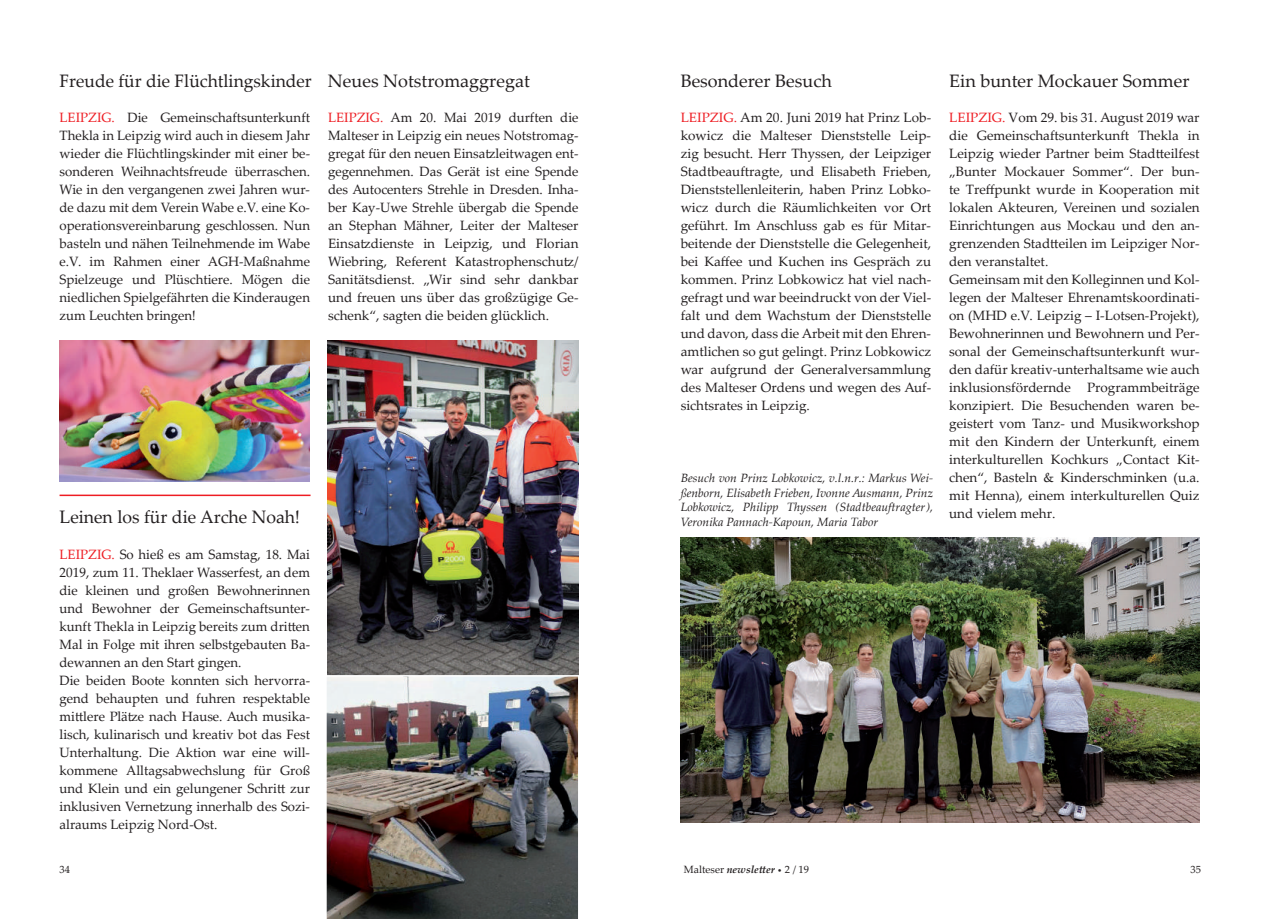
<style>
.page{position:relative;width:1272px;height:919px;background:#fff}
.page>*{position:absolute;margin:0;border:0;box-sizing:border-box;transform-origin:0 0}
.t1{font:18px "Palatino Linotype";color:#231f20}
.t2{font:13.5px/18px "Palatino Linotype";color:#231f20;text-align:justify}
.t3{font:italic 12px/14.4px "Palatino Linotype";color:#231f20;text-align:justify}
.t4{font:10.5px "Palatino Linotype";color:#231f20}
.s1{color:#ee1d23}
.s2{font-weight:700;font-style:italic}
.s3{font-size:7.5px}
</style>
<div class="page">
<img style="left:327px;top:340px;width:251px;height:334px">
<img style="left:60px;top:340px;width:250px;height:142px">
<img style="left:326px;top:674px;width:253px;height:244px">
<hr style="left:60px;top:494px;width:250px;height:2px;background:#ee1d23">
<img style="left:680px;top:538px;width:519px;height:284px">
<h1 class="t1" style="left:60px;top:68px;width:472px">Freude für die Flüchtlingskinder Neues Notstromaggregat</h1>
<h1 class="t1" style="left:680px;top:68px;width:153px">Besonderer Besuch</h1>
<p class="t2" style="left:680px;top:107px;width:252px"><span class="s1">LEIPZIG.</span> Am 20. Juni 2019 hat Prinz Lob&shy;kowicz die Malteser Dienststelle Leip&shy;zig besucht. Herr Thyssen, der Leipziger Stadtbeauftragte, und Elisabeth Frieben, Dienststellenleiterin, haben Prinz Lobko&shy;wicz durch die Räumlichkeiten vor Ort geführt. Im Anschluss gab es für Mitar&shy;beitende der Dienststelle die Gelegenheit, bei Kaffee und Kuchen ins Gespräch zu kommen. Prinz Lobkowicz hat viel nach&shy;gefragt und war beeindruckt von der Viel&shy;falt und dem Wachstum der Dienststelle und davon, dass die Arbeit mit den Ehren&shy;amtlichen so gut gelingt. Prinz Lobkowicz war aufgrund der Generalversammlung des Malteser Ordens und wegen des Auf&shy;sichtsrates in Leipzig.</p>
<p class="t2" style="left:328px;top:107px;width:252px"><span class="s1">LEIPZIG.</span> Am 20. Mai 2019 durften die Malteser in Leipzig ein neues Notstromag&shy;gregat für den neuen Einsatzleitwagen ent&shy;gegennehmen. Das Gerät ist eine Spende des Autocenters Strehle in Dresden. Inha&shy;ber Kay-Uwe Strehle übergab die Spende an Stephan Mähner, Leiter der Malteser Einsatzdienste in Leipzig, und Florian Wiebring, Referent Katastrophenschutz/ Sanitätsdienst. „Wir sind sehr dankbar und freuen uns über das großzügige Ge&shy;schenk“, sagten die beiden glücklich.</p>
<p class="t2" style="left:60px;top:107px;width:252px"><span class="s1">LEIPZIG.</span> Die Gemeinschaftsunterkunft Thekla in Leipzig wird auch in diesem Jahr wieder die Flüchtlingskinder mit einer be&shy;sonderen Weihnachtsfreude überraschen.<br>Wie in den vergangenen zwei Jahren wur&shy;de dazu mit dem Verein Wabe e.V. eine Ko&shy;operationsvereinbarung geschlossen. Nun basteln und nähen Teilnehmende im Wabe e.V. im Rahmen einer AGH-Maßnahme Spielzeuge und Plüschtiere. Mögen die niedlichen Spielgefährten die Kinderaugen zum Leuchten bringen!</p>
<h1 class="t1" style="left:60px;top:504px;width:242px">Leinen los für die Arche Noah!</h1>
<p class="t2" style="left:60px;top:544px;width:252px;text-align:left"><span class="s1">LEIPZIG.</span> So hieß es am Samstag, 18. Mai 2019, zum 11. Theklaer Wasserfest, an dem die kleinen und großen Bewohnerinnen und Bewohner der Gemeinschaftsunter&shy;kunft Thekla in Leipzig bereits zum dritten Mal in Folge mit ihren selbstgebauten Ba&shy;dewannen an den Start gingen.<br>Die beiden Boote konnten sich hervorra&shy;gend behaupten und fuhren respektable mittlere Plätze nach Hause. Auch musika&shy;lisch, kulinarisch und kreativ bot das Fest Unterhaltung. Die Aktion war eine will&shy;kommene Alltagsabwechslung für Groß und Klein und ein gelungener Schritt zur inklusiven Vernetzung innerhalb des Sozi&shy;alraums Leipzig Nord-Ost.</p>
<p class="t3" style="left:680px;top:470px;width:254px">Besuch von Prinz Lobkowicz, v.l.n.r.: Markus Wei&shy;ßenborn, Elisabeth Frieben, Ivonne Ausmann, Prinz Lobkowicz, Philipp Thyssen (Stadtbeauftragter), Veronika Pannach-Kapoun, Maria Tabor</p>
<h1 class="t1" style="left:949px;top:68px;width:242px">Ein bunter Mockauer Sommer</h1>
<p class="t2" style="left:949px;top:107px;width:252px;text-align:left"><span class="s1">LEIPZIG.</span> Vom 29. bis 31. August 2019 war die Gemeinschaftsunterkunft Thekla in Leipzig wieder Partner beim Stadtteilfest „Bunter Mockauer Sommer“. Der bun&shy;te Treffpunkt wurde in Kooperation mit lokalen Akteuren, Vereinen und sozialen Einrichtungen aus Mockau und den an&shy;grenzenden Stadtteilen im Leipziger Nor&shy;den veranstaltet.<br>Gemeinsam mit den Kolleginnen und Kol&shy;legen der Malteser Ehrenamtskoordinati&shy;on (MHD e.V. Leipzig – I-Lotsen-Projekt), Bewohnerinnen und Bewohnern und Per&shy;sonal der Gemeinschaftsunterkunft wur&shy;den dafür kreativ-unterhaltsame wie auch inklusionsfördernde Programmbeiträge konzipiert. Die Besuchenden waren be&shy;geistert vom Tanz- und Musikworkshop mit den Kindern der Unterkunft, einem interkulturellen Kochkurs „Contact Kit&shy;chen“, Basteln &amp; Kinderschminken (u.a. mit Henna), einem interkulturellen Quiz und vielem mehr.</p>
<p class="t4" style="left:60px;top:861px;width:12px">34</p>
<p class="t4" style="left:683px;top:861px;width:127px">Malteser <span class="s2">newsletter</span> <span class="s3">•</span> 2 / 19</p>
<p class="t4" style="left:1190px;top:861px;width:12px">35</p>
</div>
